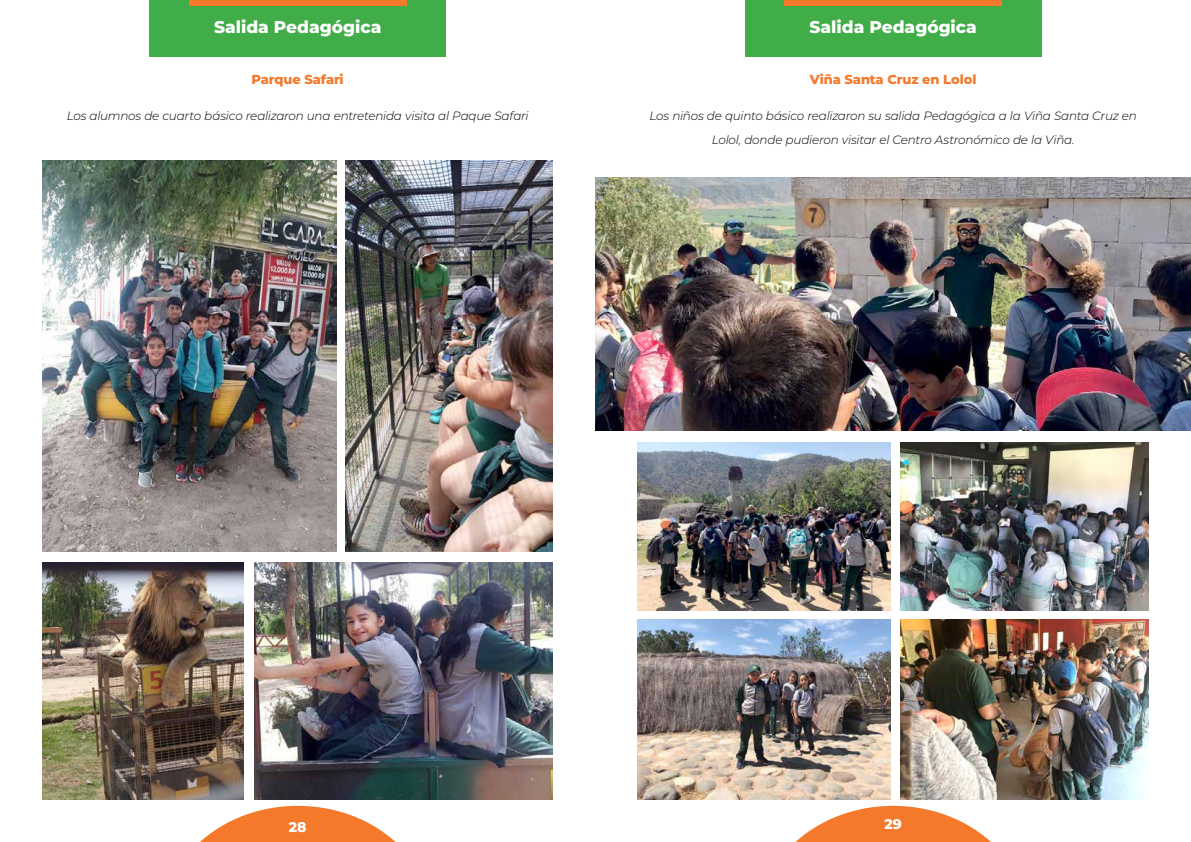
<style>
.page{position:relative;width:1191px;height:842px;background:#fff}
.page>*{position:absolute;margin:0;border:0;box-sizing:border-box;transform-origin:0 0}
.t1{font:800 17px "Montserrat";color:#fff}
.t2{font:800 14px "Montserrat";color:#fff}
.t3{font:800 13px "Montserrat";letter-spacing:-.005em;color:#f4792b}
.t4{font:italic 300 12px/24px "Montserrat";letter-spacing:-.02em;color:#000;text-align:center}
</style>
<div class="page">
<svg style="left:200px;top:806px;width:196px;height:36px"></svg>
<svg style="left:795px;top:806px;width:196px;height:36px"></svg>
<img style="left:346px;top:161px;width:207px;height:391px">
<img style="left:43px;top:161px;width:293px;height:391px">
<img style="left:254px;top:563px;width:299px;height:236px">
<img style="left:43px;top:563px;width:200px;height:236px">
<img style="left:595px;top:177px;width:596px;height:254px">
<img style="left:638px;top:442px;width:252px;height:169px">
<img style="left:900px;top:442px;width:248px;height:169px">
<img style="left:900px;top:620px;width:248px;height:179px">
<img style="left:638px;top:620px;width:252px;height:179px">
<div style="left:745px;top:0;width:296px;height:57px;background:#41ad49"></div>
<div style="left:150px;top:0;width:296px;height:57px;background:#41ad49"></div>
<div style="left:784px;top:0;width:217px;height:5px;background:#f4792b"></div>
<div style="left:189px;top:0;width:217px;height:5px;background:#f4792b"></div>
<h1 class="t1" style="left:214px;top:15px;width:169px">Salida Pedagógica</h1>
<h1 class="t1" style="left:809px;top:15px;width:169px">Salida Pedagógica</h1>
<p class="t3" style="left:251px;top:70px;width:94px">Parque Safari</p>
<p class="t3" style="left:809px;top:70px;width:168px">Viña Santa Cruz en Lolol</p>
<p class="t4" style="left:67px;top:103px;width:463px">Los alumnos de cuarto básico realizaron una entretenida visita al Paque Safari</p>
<p class="t4" style="left:649px;top:103px;width:489px">Los niños de quinto básico realizaron su salida Pedagógica a la Viña Santa Cruz en<br>Lolol, donde pudieron visitar el Centro Astronómico de la Viña.</p>
<p class="t2" style="left:289px;top:816px;width:19px">28</p>
<p class="t2" style="left:884px;top:814px;width:19px">29</p>
</div>
